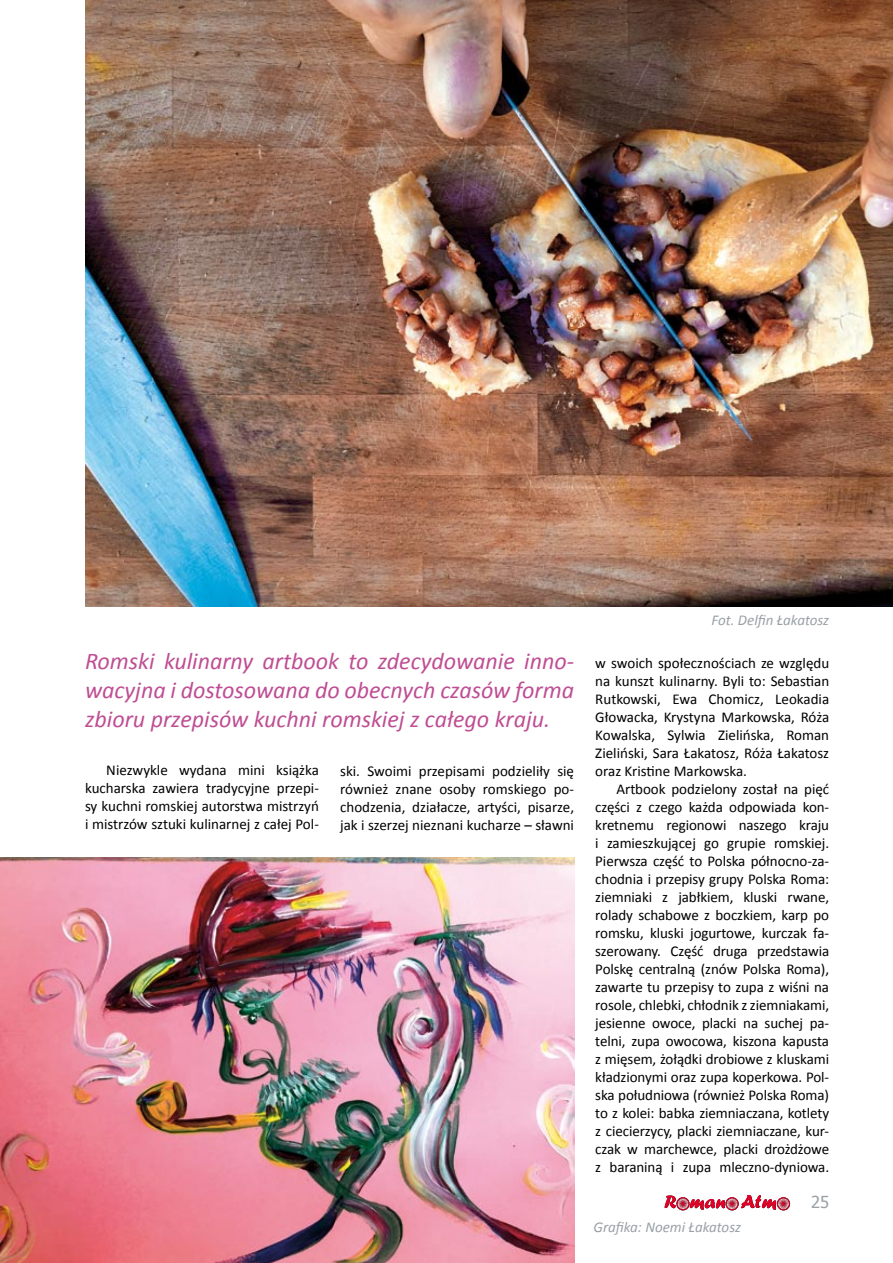
<style>
.page{position:relative;width:893px;height:1263px;background:#fff}
.page>*{position:absolute;margin:0;border:0;box-sizing:border-box;transform-origin:0 0}
.t1{font:italic 24px/28.8px "Calibri";color:#bf4d93;text-align:justify}
.t2{font:16.5px "Tahoma";color:#99a1a6}
.t3{font:15px/18px "Calibri";letter-spacing:-.005em;color:#000;text-align:justify}
.t4{font:italic 15px "Calibri";color:#99a1a6}
</style>
<div class="page">
<svg style="left:664px;top:1195px;width:126px;height:15px"></svg>
<img style="left:85px;top:0;width:808px;height:606px">
<img style="left:0;top:857px;width:574px;height:406px">
<h1 class="t1" style="left:85px;top:646px;width:490px">Romski kulinarny artbook to zdecydowanie inno&shy;wacyjna i dostosowana do obecnych czasów forma zbioru przepisów kuchni romskiej z całego kraju.</h1>
<p class="t3" style="left:85px;top:760px;width:235px;text-indent:21px">Niezwykle wydana mini książka kucharska zawiera tradycyjne przepi&shy;sy kuchni romskiej autorstwa mistrzyń i mistrzów sztuki kulinarnej z całej Pol-</p>
<p class="t3" style="left:340px;top:761px;width:235px">ski. Swoimi przepisami podzieliły się również znane osoby romskiego po&shy;chodzenia, działacze, artyści, pisarze, jak i szerzej nieznani kucharze – sławni</p>
<p class="t4" style="left:711px;top:611px;width:119px">Fot. Delfin Łakatosz</p>
<p class="t3" style="left:595px;top:653px;width:235px">w swoich społecznościach ze względu na kunszt kulinarny. Byli to: Sebastian Rutkowski, Ewa Chomicz, Leokadia Głowacka, Krystyna Markowska, Róża Kowalska, Sylwia Zielińska, Roman Zieliński, Sara Łakatosz, Róża Łakatosz oraz Kristine Markowska.</p>
<p class="t3" style="left:595px;top:779px;width:235px;text-indent:21px">Artbook podzielony został na pięć części z czego każda odpowiada kon&shy;kretnemu regionowi naszego kraju i zamieszkującej go grupie romskiej.<br>Pierwsza część to Polska północno-za&shy;chodnia i przepisy grupy Polska Roma: ziemniaki z jabłkiem, kluski rwane, rolady schabowe z boczkiem, karp po romsku, kluski jogurtowe, kurczak fa&shy;szerowany. Część druga przedstawia Polskę centralną (znów Polska Roma), zawarte tu przepisy to zupa z wiśni na rosole, chlebki, chłodnik z ziemniakami, jesienne owoce, placki na suchej pa&shy;telni, zupa owocowa, kiszona kapusta z mięsem, żołądki drobiowe z kluskami kładzionymi oraz zupa koperkowa. Pol&shy;ska południowa (również Polska Roma) to z kolei: babka ziemniaczana, kotlety z ciecierzycy, placki ziemniaczane, kur&shy;czak w marchewce, placki drożdżowe z baraniną i zupa mleczno-dyniowa.</p>
<p class="t4" style="left:594px;top:1217px;width:149px">Grafika: Noemi Łakatosz</p>
<p class="t2" style="left:811px;top:1190px;width:10px">25</p>
</div>
